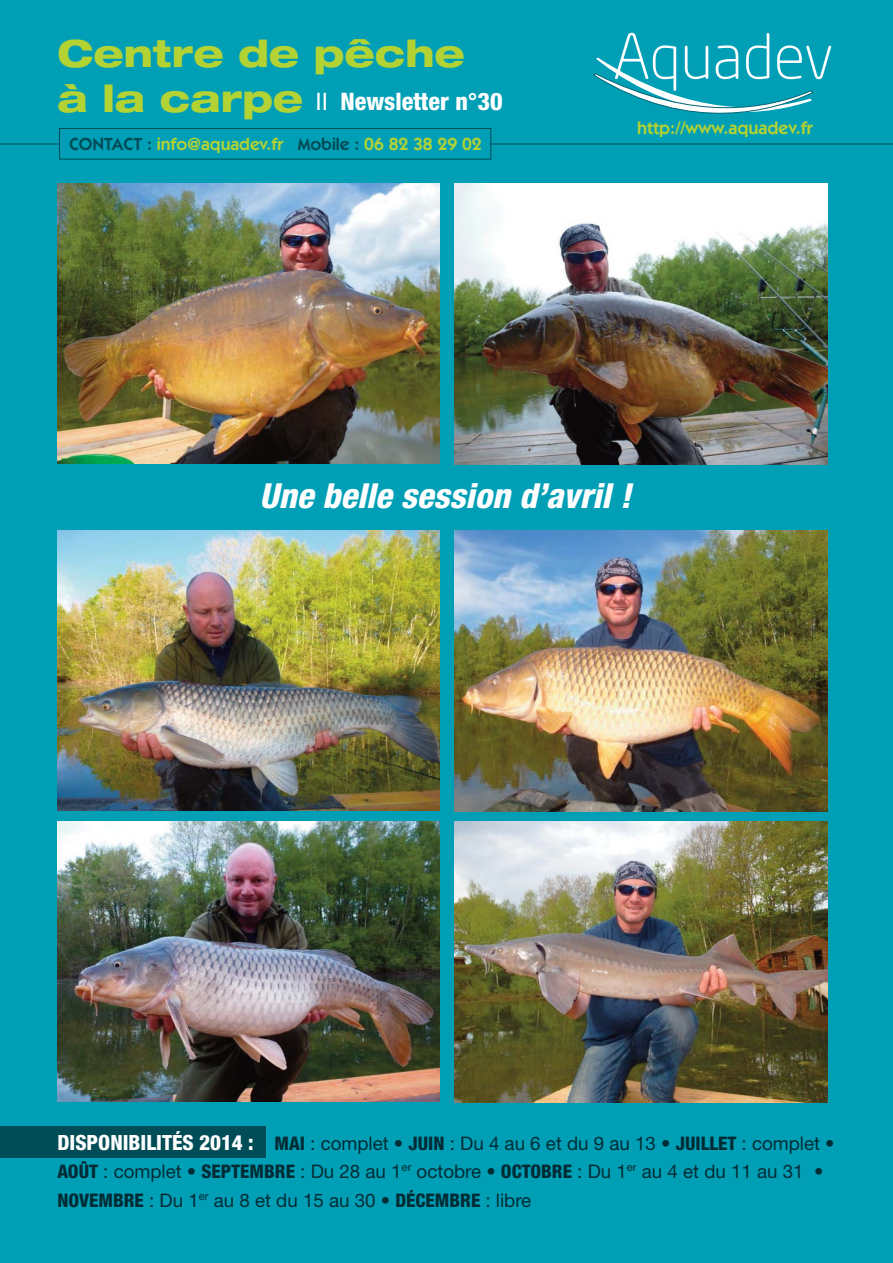
<style>
.page{position:relative;width:893px;height:1263px;background:#fff}
.page>*{position:absolute;margin:0;border:0;box-sizing:border-box;transform-origin:0 0}
.t1{font:800 expanded 37.5px "Helvetica Neue";color:#b3d234}
.t2{font:italic 800 condensed 34.5px "Helvetica Neue";color:#fff}
.t3{font:800 condensed 24.15px "Helvetica Neue";color:#fff}
.t4{font:18.75px/28.5px "Helvetica Neue";color:#002c35}
.t5{font:18px "Kabel I Tc Demi FO";color:#b3d234}
.t6{font:17.55px "Kabel I Tc Demi FO";color:#b3d234}
.s1{font-stretch:expanded;font-size:37.5px;color:#b3d234}
.s2{font-weight:400;font-stretch:normal}
.s3{color:#004c57}
.s4{font-weight:800;font-stretch:condensed;font-size:21px;color:#fff}
.s5{font-weight:800;font-stretch:condensed}
</style>
<div class="page">
<div style="left:0;top:0;width:892px;height:1263px;background:#009fb6"></div>
<svg style="left:593px;top:33px;width:238px;height:81px"></svg>
<img style="left:57px;top:183px;width:382px;height:280px">
<img style="left:454px;top:183px;width:373px;height:281px">
<img style="left:57px;top:531px;width:382px;height:279px">
<img style="left:454px;top:531px;width:373px;height:281px">
<img style="left:57px;top:822px;width:382px;height:280px">
<img style="left:454px;top:822px;width:373px;height:281px">
<div style="left:0;top:1127px;width:266px;height:31px;background:#004c57"></div>
<hr style="left:0;top:144px;width:59px;height:1px;background:#004c57">
<hr style="left:491px;top:144px;width:401px;height:1px;background:#004c57">
<div style="left:59px;top:128px;width:432px;height:31px;border:1px solid #004c57"></div>
<h1 class="t1" style="left:57px;top:40px;width:409px">Centre de pêche</h1>
<p class="t3" style="left:57px;top:92px;width:447px"><span class="s1">à la carpe</span> <span class="s2">II</span> Newsletter n°30</p>
<p class="t6" style="left:69px;top:137px;width:414px"><span class="s3">CONTACT :</span> info@aquadev.fr <span class="s3">Mobile :</span> 06 82 38 29 02</p>
<p class="t5" style="left:637px;top:122px;width:177px">http://www.aquadev.fr</p>
<h2 class="t2" style="left:259px;top:483px;width:380px">Une belle session d’avril !</h2>
<p class="t4" style="left:57px;top:1129px;width:778px"><span class="s4">DISPONIBILITÉS 2014 :</span> <span class="s5">MAI</span> : complet • <span class="s5">JUIN</span> : Du 4 au 6 et du 9 au 13 • <span class="s5">JUILLET</span> : complet •<br><span class="s5">AOÛT</span> : complet • <span class="s5">SEPTEMBRE</span> : Du 28 au 1<sup>er</sup> octobre • <span class="s5">OCTOBRE</span> : Du 1<sup>er</sup> au 4 et du 11 au 31 •<br><span class="s5">NOVEMBRE</span> : Du 1<sup>er</sup> au 8 et du 15 au 30 • <span class="s5">DÉCEMBRE</span> : libre</p>
</div>
